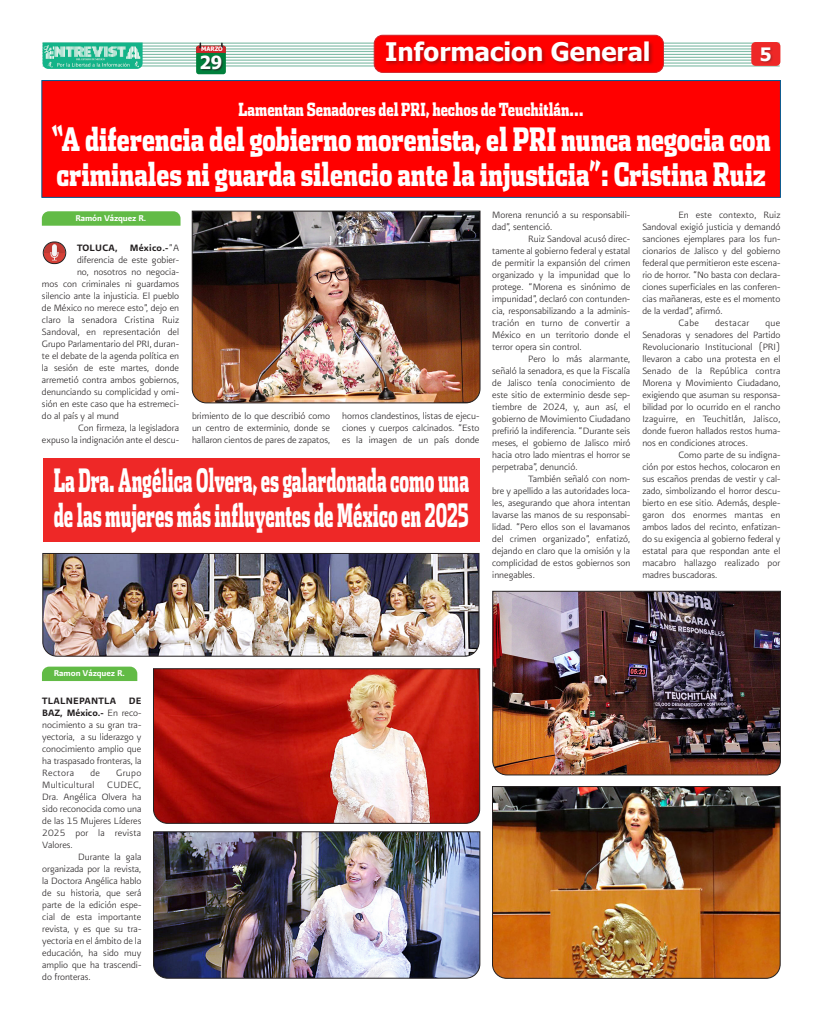
<style>
.page{position:relative;width:823px;height:1021px;background:#fff}
.page>*{position:absolute;margin:0;border:0;box-sizing:border-box;transform-origin:0 0}
.TEXTO_COMUN{font:900 32px/35px "Dispatch Cond";color:#fff;scale:.76 1}
.TEXTO_COMUN-2{font:900 32px/35px "Dispatch Cond";color:#fff;scale:.55 1}
.t1{font:700 25.5px "Tahoma";color:#fff}
.t2{font:700 18.5px "Tahoma";color:#fff}
.TEXTO_COMUN-3{font:900 18px "Dispatch Cond";color:#fff;scale:.76 1}
.t3{font:700 18px "Tahoma";color:#fff}
.TEXTO_COMUN-4{font:11px/12px "Presidencia Fina";color:#231f20;text-align:justify}
.TEXTO_COMUN-5{font:11px "Presidencia Firme";letter-spacing:.025em;color:#231f20}
.TEXTO_COMUN-6{font:11px "Presidencia Fina";letter-spacing:.035em;color:#231f20}
.ENTRADA{font:10px "Presidencia Firme";letter-spacing:-.01em;color:#fff}
.t4{font:700 6px "Tahoma";letter-spacing:-.025em;color:#fff}
.s1{font-family:"Presidencia Fina"}
.s2{font-family:"Presidencia Firme"}
</style>
<div class="page">
<hr style="left:43px;top:43px;width:736px;height:1px;background:#83bda8">
<hr style="left:43px;top:45px;width:736px;height:2px;background:#83bda8">
<hr style="left:43px;top:48px;width:736px;height:2px;background:#83bda8">
<hr style="left:43px;top:51px;width:736px;height:1px;background:#83bda8">
<hr style="left:43px;top:54px;width:736px;height:1px;background:#83bda8">
<hr style="left:43px;top:57px;width:736px;height:1px;background:#83bda8">
<hr style="left:43px;top:60px;width:736px;height:1px;background:#83bda8">
<hr style="left:43px;top:62px;width:736px;height:2px;background:#83bda8">
<hr style="left:43px;top:65px;width:736px;height:2px;background:#83bda8">
<div style="left:750px;top:42px;width:30px;height:24px;background:#ee2827;border-radius:4px"></div>
<div style="left:760px;top:47px;width:14px;height:17px;background:#231f20;opacity:.34"></div>
<div style="left:196px;top:46px;width:30px;height:28px;background:#00803c;border-radius:3px"></div>
<svg style="left:196px;top:43px;width:30px;height:10px"></svg>
<div style="left:200px;top:56px;width:23px;height:15px;background:#231f20;opacity:.75"></div>
<div style="left:374px;top:35px;width:289px;height:37px;background:#f00;border-radius:9px"></div>
<div style="left:385px;top:41px;width:268px;height:25px;background:#231f20;opacity:.34"></div>
<div style="left:373px;top:35px;width:290px;height:38px;border:1px solid #d1232a;border-radius:9px"></div>
<img style="left:43px;top:43px;width:99px;height:26px">
<div style="left:42px;top:81px;width:738px;height:116px;background:#f00"></div>
<div style="left:43px;top:458px;width:436px;height:83px;background:#ee2827"></div>
<svg style="left:42px;top:666px;width:95px;height:15px"></svg>
<svg style="left:42px;top:211px;width:138px;height:15px;background:#69be4e"></svg>
<img style="left:43px;top:242px;width:23px;height:21px;border-radius:11px">
<div style="left:43px;top:242px;width:23px;height:22px;border:1px solid #231f20;border-radius:11px"></div>
<img style="left:192px;top:211px;width:288px;height:192px">
<img style="left:492px;top:786px;width:288px;height:192px">
<img style="left:492px;top:590px;width:288px;height:185px">
<img style="left:153px;top:831px;width:327px;height:147px">
<svg style="left:153px;top:668px;width:327px;height:155px;background:#be3d34"></svg>
<img style="left:42px;top:553px;width:437px;height:103px">
<p class="t1" style="left:385px;top:34px;width:267px">Informacion General</p>
<p class="TEXTO_COMUN-3" style="left:238px;top:97px;width:455px">Lamentan Senadores del PRI, hechos de Teuchitlán…</p>
<p class="TEXTO_COMUN" style="left:51px;top:120px;width:947px">“A diferencia del gobierno morenista, el PRI nunca negocia con criminales ni guarda silencio ante la injusticia”: Cristina Ruiz</p>
<p class="t4" style="left:201px;top:45px;width:23px">MARZO</p>
<p class="t3" style="left:199px;top:50px;width:24px">29</p>
<p class="t2" style="left:759px;top:41px;width:13px">5</p>
<p class="ENTRADA" style="left:75px;top:212px;width:72px">Ramón Vázquez R.</p>
<p class="TEXTO_COMUN-5" style="left:77px;top:241px;width:104px">TOLUCA, México.-<span class="s1">”A</span></p>
<p class="TEXTO_COMUN-4" style="left:77px;top:254px;width:104px">diferencia de este gobier-</p>
<p class="TEXTO_COMUN-4" style="left:77px;top:266px;width:104px">no, nosotros no negocia-</p>
<p class="TEXTO_COMUN-4" style="left:42px;top:278px;width:139px">mos con criminales ni guardamos</p>
<p class="TEXTO_COMUN-4" style="left:42px;top:290px;width:139px">silencio ante la injusticia. El pueblo</p>
<p class="TEXTO_COMUN-4" style="left:42px;top:302px;width:139px">de México no merece esto”, dejo en</p>
<p class="TEXTO_COMUN-4" style="left:42px;top:314px;width:139px">claro la senadora Cristina Ruiz</p>
<p class="TEXTO_COMUN-4" style="left:42px;top:326px;width:139px">Sandoval, en representación del</p>
<p class="TEXTO_COMUN-4" style="left:42px;top:338px;width:139px">Grupo Parlamentario del PRI, duran-</p>
<p class="TEXTO_COMUN-4" style="left:42px;top:350px;width:139px">te el debate de la agenda política en</p>
<p class="TEXTO_COMUN-4" style="left:42px;top:362px;width:138px">la sesión de este martes, donde</p>
<p class="TEXTO_COMUN-4" style="left:42px;top:374px;width:138px">arremetió contra ambos gobiernos,</p>
<p class="TEXTO_COMUN-4" style="left:42px;top:386px;width:139px">denunciando su complicidad y omi-</p>
<p class="TEXTO_COMUN-4" style="left:42px;top:398px;width:139px">sión en este caso que ha estremeci-</p>
<p class="TEXTO_COMUN-4" style="left:42px;top:410px;width:78px">do al país y al mund</p>
<p class="TEXTO_COMUN-4" style="left:42px;top:422px;width:139px;text-align:right">Con firmeza, la legisladora<br>expuso la indignación ante el descu-</p>
<p class="TEXTO_COMUN-4" style="left:192px;top:409px;width:139px">brimiento de lo que describió como un centro de exterminio, donde se hallaron cientos de pares de zapatos,</p>
<p class="TEXTO_COMUN-4" style="left:342px;top:409px;width:139px">hornos clandestinos, listas de ejecu&shy;ciones y cuerpos calcinados. “Esto es la imagen de un país donde</p>
<p class="TEXTO_COMUN-2" style="left:54px;top:461px;width:756px">La Dra. Angélica Olvera, es galardonada como una de las mujeres más influyentes de México en 2025</p>
<p class="TEXTO_COMUN-4" style="left:492px;top:209px;width:139px">Morena renunció a su responsabili&shy;dad”, sentenció.</p>
<p class="TEXTO_COMUN-4" style="left:492px;top:233px;width:139px;text-indent:36px">Ruiz Sandoval acusó direc&shy;tamente al gobierno federal y estatal de permitir la expansión del crimen organizado y la impunidad que lo protege. “Morena es sinónimo de impunidad”, declaró con contunden&shy;cia, responsabilizando a la adminis&shy;tración en turno de convertir a México en un territorio donde el terror opera sin control.</p>
<p class="TEXTO_COMUN-4" style="left:492px;top:353px;width:139px;text-indent:36px">Pero lo más alarmante, señaló la senadora, es que la Fiscalía de Jalisco tenía conocimiento de este sitio de exterminio desde sep&shy;tiembre de 2024, y, aun así, el gobierno de Movimiento Ciudadano prefirió la indiferencia. “Durante seis meses, el gobierno de Jalisco miró hacia otro lado mientras el horror se perpetraba”, denunció.</p>
<p class="TEXTO_COMUN-4" style="left:492px;top:473px;width:139px;text-indent:36px">También señaló con nom&shy;bre y apellido a las autoridades loca&shy;les, asegurando que ahora intentan lavarse las manos de su responsabi&shy;lidad. “Pero ellos son el lavamanos del crimen organizado”, enfatizó, dejando en claro que la omisión y la complicidad de estos gobiernos son innegables.</p>
<p class="TEXTO_COMUN-4" style="left:642px;top:209px;width:139px;text-indent:36px">En este contexto, Ruiz Sandoval exigió justicia y demandó sanciones ejemplares para los fun&shy;cionarios de Jalisco y del gobierno federal que permitieron este escena&shy;rio de horror. “No basta con declara&shy;ciones superficiales en las conferen&shy;cias mañaneras, este es el momento de la verdad”, afirmó.</p>
<p class="TEXTO_COMUN-4" style="left:678px;top:317px;width:22px">Cabe</p>
<p class="TEXTO_COMUN-6" style="left:714px;top:317px;width:36px">destacar</p>
<p class="TEXTO_COMUN-4" style="left:642px;top:317px;width:139px;text-indent:123px">que Senadoras y senadores del Partido Revolucionario Institucional (PRI) llevaron a cabo una protesta en el Senado de la República contra Morena y Movimiento Ciudadano, exigiendo que asuman su responsa&shy;bilidad por lo ocurrido en el rancho Izaguirre, en Teuchitlán, Jalisco, donde fueron hallados restos huma&shy;nos en condiciones atroces.</p>
<p class="TEXTO_COMUN-4" style="left:642px;top:449px;width:139px;text-indent:36px">Como parte de su indigna&shy;ción por estos hechos, colocaron en sus escaños prendas de vestir y cal&shy;zado, simbolizando el horror descu&shy;bierto en ese sitio. Además, desple&shy;garon dos enormes mantas en ambos lados del recinto, enfatizan&shy;do su exigencia al gobierno federal y estatal para que respondan ante el macabro hallazgo realizado por madres buscadoras.</p>
<p class="ENTRADA" style="left:54px;top:667px;width:72px">Ramon Vázquez R.</p>
<p class="TEXTO_COMUN-4" style="left:42px;top:694px;width:101px"><span class="s2">TLALNEPANTLA DE BAZ, México.-</span> En reco&shy;nocimiento a su gran tra&shy;yectoria, a su liderazgo y conocimiento amplio que ha traspasado fronteras, la Rectora</p>
<p class="TEXTO_COMUN-4" style="left:90px;top:766px;width:11px">de</p>
<p class="TEXTO_COMUN-4" style="left:42px;top:766px;width:101px;text-indent:74px">Grupo Multicultural CUDEC, Dra. Angélica Olvera ha sido reconocida como una de las 15 Mujeres Líderes 2025 por la revista Valores.</p>
<p class="TEXTO_COMUN-4" style="left:42px;top:850px;width:101px;text-indent:36px">Durante la gala organizada por la revista, la Doctora Angélica hablo de su historia, que será parte de la edición espe&shy;cial de esta importante revista, y es que su tra&shy;yectoria en el ámbito de la educación, ha sido muy amplio que ha trascendi&shy;do fronteras.</p>
</div>
